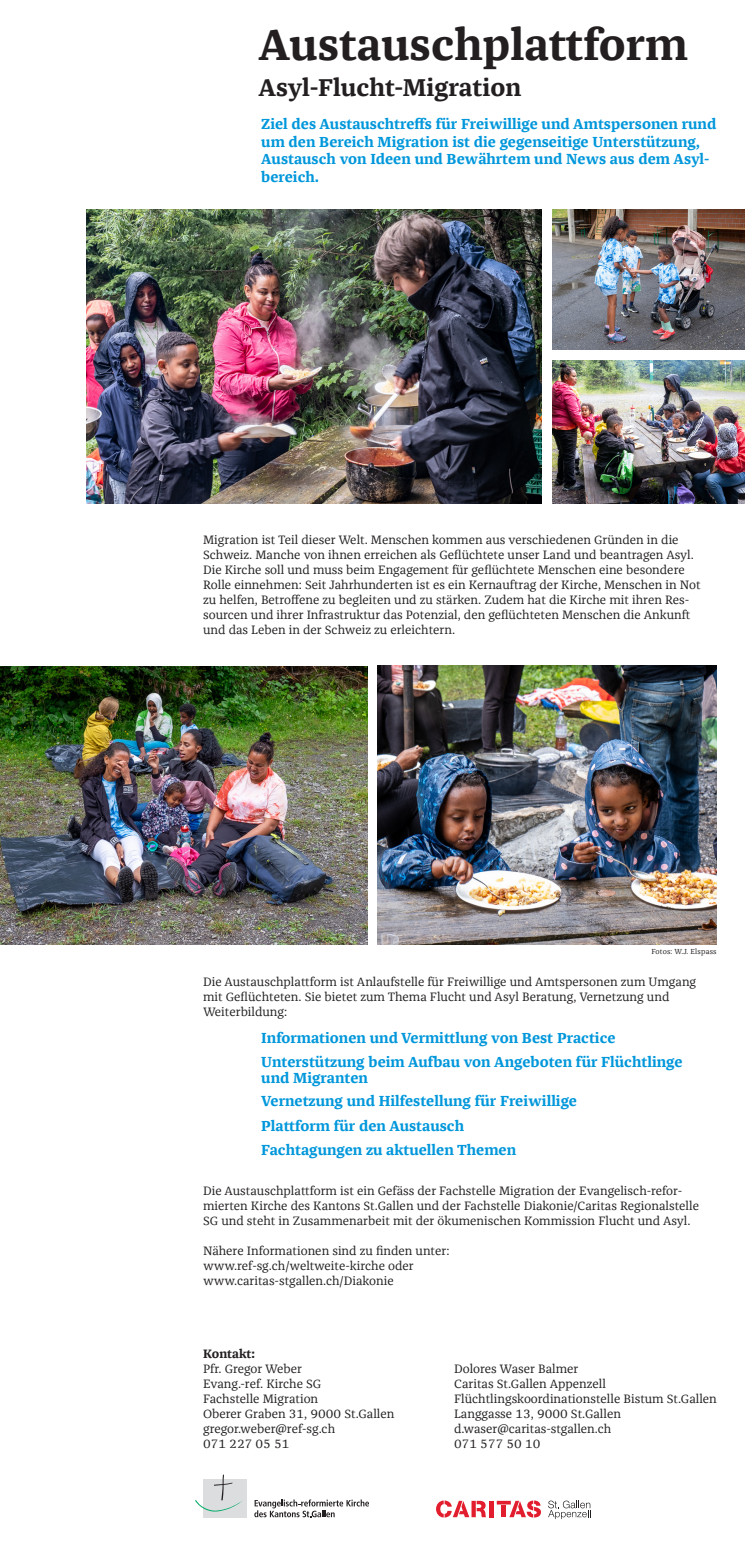
<style>
.page{position:relative;width:745px;height:1552px;background:#fff}
.page>*{position:absolute;margin:0;border:0;box-sizing:border-box;transform-origin:0 0}
.t1{font:700 45px "Franziska Offc";color:#231f20}
.t2{font:700 25px "Franziska Offc";color:#231f20}
.t3{font:700 15px/17.5px "Franziska Offc";color:#0097db}
.t4{font:12.5px/15px "Franziska Offc";color:#231f20}
.t5{font:700 12.5px "Franziska Offc";color:#231f20}
.t6{font:7.5px "Franziska Offc";letter-spacing:.02em;color:#231f20}
</style>
<div class="page">
<div style="left:203px;top:1479px;width:44px;height:38px;background:#dcdddf"></div>
<svg style="left:195px;top:1474px;width:47px;height:38px"></svg>
<svg style="left:254px;top:1499px;width:115px;height:18px"></svg>
<hr style="left:489px;top:1501px;width:4px;height:16px;background:#e21d2e">
<svg style="left:436px;top:1500px;width:50px;height:18px"></svg>
<svg style="left:496px;top:1500px;width:44px;height:18px"></svg>
<svg style="left:548px;top:1501px;width:42px;height:18px"></svg>
<img style="left:87px;top:209px;width:454px;height:294px">
<img style="left:0;top:666px;width:367px;height:278px">
<img style="left:377px;top:666px;width:339px;height:278px">
<img style="left:552px;top:209px;width:192px;height:140px">
<img style="left:552px;top:361px;width:192px;height:142px">
<h1 class="t1" style="left:258px;top:19px;width:430px">Austauschplattform</h1>
<h2 class="t2" style="left:258px;top:73px;width:264px">Asyl-Flucht-Migration</h2>
<p class="t3" style="left:261px;top:116px;width:456px">Ziel des Austauschtreffs für Freiwillige und Amtspersonen rund um den Bereich Migration ist die gegenseitige Unterstützung, Austausch von Ideen und Bewährtem und News aus dem Asyl&shy;bereich.</p>
<p class="t4" style="left:203px;top:533px;width:498px">Migration ist Teil dieser Welt. Menschen kommen aus verschiedenen Gründen in die Schweiz. Manche von ihnen erreichen als Geflüchtete unser Land und beantragen Asyl.<br>Die Kirche soll und muss beim Engagement für geflüchtete Menschen eine besondere Rolle einnehmen: Seit Jahrhunderten ist es ein Kernauftrag der Kirche, Menschen in Not zu helfen, Betroffene zu begleiten und zu stärken. Zudem hat die Kirche mit ihren Res&shy;sourcen und ihrer Infrastruktur das Potenzial, den geflüchteten Menschen die Ankunft und das Leben in der Schweiz zu erleichtern.</p>
<p class="t6" style="left:651px;top:947px;width:67px">Fotos: W.J. Elspass</p>
<p class="t4" style="left:203px;top:975px;width:494px">Die Austauschplattform ist Anlaufstelle für Freiwillige und Amtspersonen zum Umgang mit Geflüchteten. Sie bietet zum Thema Flucht und Asyl Beratung, Vernetzung und<br>Weiterbildung:</p>
<p class="t3" style="left:261px;top:1027px;width:422px;line-height:23.4px">Informationen und Vermittlung von Best Practice<br>Unterstützung beim Aufbau von Angeboten für Flüchtlinge</p>
<p class="t3" style="left:261px;top:1066px;width:317px;line-height:24.1px">und Migranten<br>Vernetzung und Hilfestellung für Freiwillige<br>Plattform für den Austausch<br>Fachtagungen zu aktuellen Themen</p>
<p class="t4" style="left:203px;top:1184px;width:497px">Die Austauschplattform ist ein Gefäss der Fachstelle Migration der Evangelisch-refor&shy;mierten Kirche des Kantons St.Gallen und der Fachstelle Diakonie/Caritas Regionalstelle<br>SG und steht in Zusammenarbeit mit der ökumenischen Kommission Flucht und Asyl.</p>
<p class="t4" style="left:203px;top:1244px;width:248px">Nähere Informationen sind zu finden unter: www.ref-sg.ch/weltweite-kirche oder www.caritas-stgallen.ch/Diakonie</p>
<p class="t5" style="left:203px;top:1347px;width:53px">Kontakt:</p>
<p class="t4" style="left:203px;top:1362px;width:193px">Pfr. Gregor Weber<br>Evang.-ref. Kirche SG<br>Fachstelle Migration<br>Oberer Graben 31, 9000 St.Gallen gregor.weber@ref-sg.ch<br>071 227 05 51</p>
<p class="t4" style="left:454px;top:1362px;width:264px">Dolores Waser Balmer<br>Caritas St.Gallen Appenzell<br>Flüchtlingskoordinationstelle Bistum St.Gallen<br>Langgasse 13, 9000 St.Gallen d.waser@caritas-stgallen.ch<br>071 577 50 10</p>
</div>
